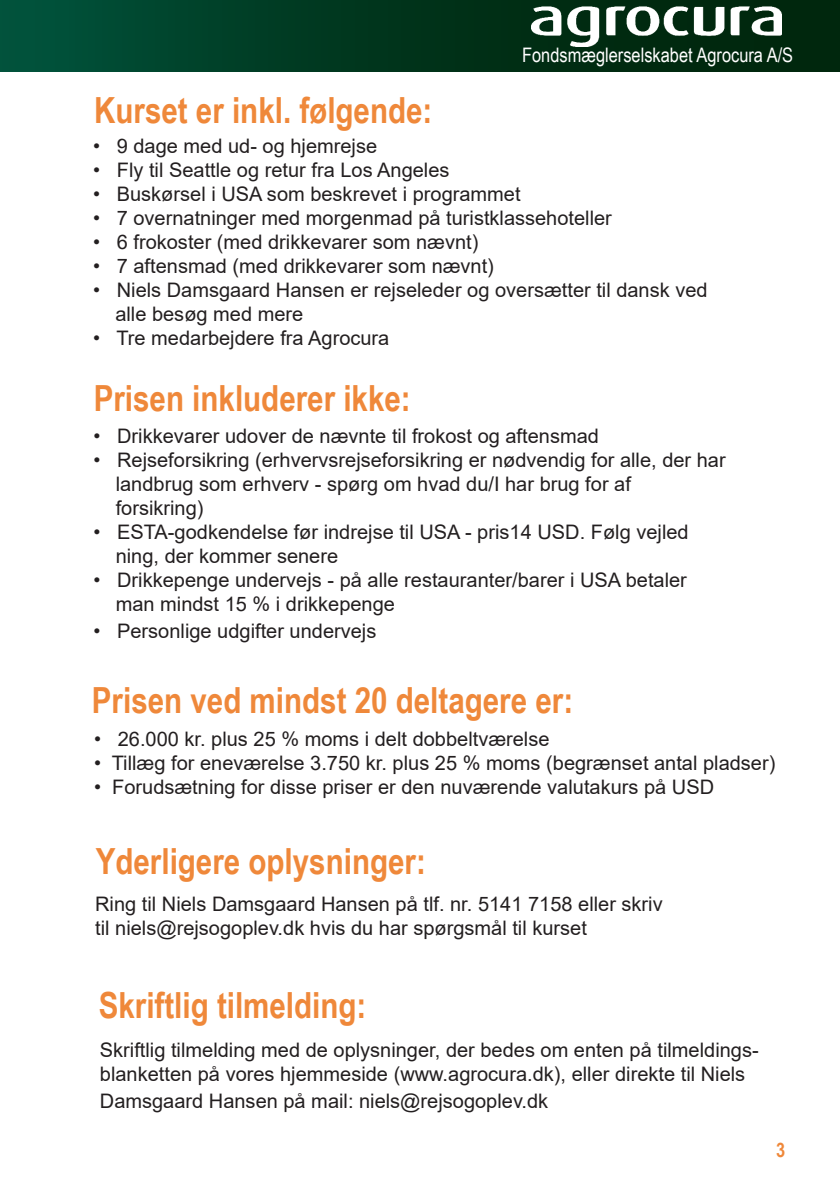
<style>
.page{position:relative;width:840px;height:1191px;background:#fff}
.page>*{position:absolute;margin:0;border:0;box-sizing:border-box;transform-origin:0 0}
.t1{font:700 36px "Arial Narrow";color:#ef883a}
.t2{font:20px/24px "Arial";color:#231f20}
.t3{font:20px "Arial Narrow";color:#fff}
.t4{font:700 20px "Arial Narrow";color:#ef883a}
</style>
<div class="page">
<div style="left:0;top:0;width:839px;height:72px;background:linear-gradient(to right,#004d36,#032107)"></div>
<img style="left:531px;top:7px;width:250px;height:39px">
<p class="t3" style="left:522px;top:41px;width:272px">Fondsmæglerselskabet Agrocura A/S</p>
<p class="t1" style="left:94px;top:83px;width:339px">Kurset er inkl. følgende:</p>
<p class="t2" style="left:93px;top:134px;width:285px">• 9 dage med ud- og hjemrejse</p>
<p class="t2" style="left:93px;top:158px;width:358px">• Fly til Seattle og retur fra Los Angeles</p>
<p class="t2" style="left:93px;top:182px;width:429px">• Buskørsel i USA som beskrevet i programmet</p>
<p class="t2" style="left:93px;top:206px;width:520px">• 7 overnatninger med morgenmad på turistklassehoteller</p>
<p class="t2" style="left:93px;top:230px;width:386px">• 6 frokoster (med drikkevarer som nævnt)</p>
<p class="t2" style="left:93px;top:254px;width:402px">• 7 aftensmad (med drikkevarer som nævnt)</p>
<p class="t2" style="left:93px;top:278px;width:615px">• Niels Damsgaard Hansen er rejseleder og oversætter til dansk ved</p>
<p class="t2" style="left:115px;top:302px;width:189px">alle besøg med mere</p>
<p class="t2" style="left:93px;top:326px;width:298px">• Tre medarbejdere fra Agrocura</p>
<p class="t1" style="left:94px;top:370px;width:318px">Prisen inkluderer ikke:</p>
<p class="t2" style="left:93px;top:424px;width:506px">• Drikkevarer udover de nævnte til frokost og aftensmad</p>
<p class="t2" style="left:93px;top:448px;width:633px">• Rejseforsikring (erhvervsrejseforsikring er nødvendig for alle, der har</p>
<p class="t2" style="left:116px;top:472px;width:516px">landbrug som erhverv - spørg om hvad du/I har brug for af</p>
<p class="t2" style="left:116px;top:496px;width:89px">forsikring)</p>
<p class="t2" style="left:93px;top:520px;width:596px">• ESTA-godkendelse før indrejse til USA - pris14 USD. Følg vejled</p>
<p class="t2" style="left:116px;top:544px;width:224px">ning, der kommer senere</p>
<p class="t2" style="left:93px;top:568px;width:594px">• Drikkepenge undervejs - på alle restauranter/barer i USA betaler</p>
<p class="t2" style="left:116px;top:592px;width:280px">man mindst 15 % i drikkepenge</p>
<p class="t2" style="left:93px;top:618px;width:284px">• Personlige udgifter undervejs</p>
<p class="t1" style="left:92px;top:673px;width:482px">Prisen ved mindst 20 deltagere er:</p>
<p class="t2" style="left:94px;top:727px;width:456px">• 26.000 kr. plus 25 % moms i delt dobbeltværelse</p>
<p class="t2" style="left:94px;top:751px;width:682px">• Tillæg for eneværelse 3.750 kr. plus 25 % moms (begrænset antal pladser)</p>
<p class="t2" style="left:94px;top:775px;width:621px">• Forudsætning for disse priser er den nuværende valutakurs på USD</p>
<p class="t1" style="left:96px;top:834px;width:331px">Yderligere oplysninger:</p>
<p class="t2" style="left:95px;top:892px;width:568px">Ring til Niels Damsgaard Hansen på tlf. nr. 5141 7158 eller skriv</p>
<p class="t2" style="left:95px;top:916px;width:493px">til niels@rejsogoplev.dk hvis du har spørgsmål til kurset</p>
<p class="t1" style="left:99px;top:978px;width:269px">Skriftlig tilmelding:</p>
<p class="t2" style="left:100px;top:1038px;width:660px">Skriftlig tilmelding med de oplysninger, der bedes om enten på tilmeldings&shy;blanketten på vores hjemmeside (www.agrocura.dk), eller direkte til Niels</p>
<p class="t2" style="left:100px;top:1088px;width:449px">Damsgaard Hansen på mail: niels@rejsogoplev.dk</p>
<p class="t4" style="left:775px;top:1134px;width:11px">3</p>
</div>
